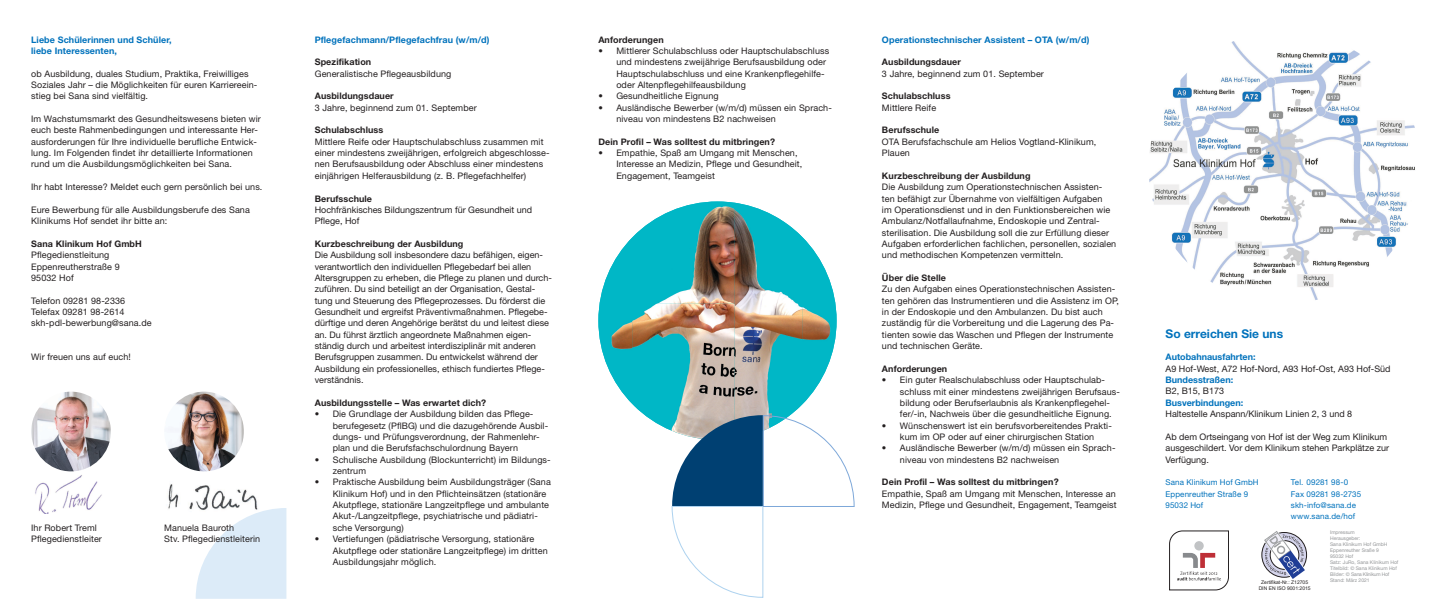
<style>
.page{position:relative;width:1435px;height:613px;background:#fff}
.page>*{position:absolute;margin:0;border:0;box-sizing:border-box;transform-origin:0 0}
.t1{font:700 12px "Helvetica Neue LT Pro";color:#0072bc}
.t2{font:9px/11.3px "Helvetica Neue LT Pro";letter-spacing:.01em;color:#231f20}
.t3{font:700 9px "Helvetica Neue LT Pro";letter-spacing:.01em;color:#231f20}
.t4{font:700 9px/11.3px "Helvetica Neue LT Pro";letter-spacing:.01em;color:#0072bc}
.t5{font:8px/11.3px "Helvetica Neue LT Pro";letter-spacing:.015em;color:#0072bc}
.t6{font:5px/6px "Helvetica Neue LT Pro";color:#949698}
.t7{font:5px/6px "Arial";color:#231f20;text-align:center}
</style>
<div class="page">
<svg style="left:1169px;top:530px;width:59px;height:59px"></svg>
<svg style="left:1261px;top:531px;width:45px;height:48px"></svg>
<img style="left:1149px;top:41px;width:266px;height:259px">
<img style="left:168px;top:484px;width:89px;height:26px">
<svg style="left:196px;top:507px;width:90px;height:91px"></svg>
<img style="left:164px;top:391px;width:80px;height:80px;border-radius:40px">
<img style="left:31px;top:391px;width:80px;height:80px;border-radius:40px">
<img style="left:35px;top:475px;width:67px;height:38px">
<img style="left:632px;top:201px;width:102px;height:205px">
<img style="left:734px;top:202px;width:68px;height:213px">
<img style="left:598px;top:237px;width:34px;height:167px">
<img style="left:802px;top:237px;width:34px;height:167px">
<img style="left:634px;top:405px;width:100px;height:26px">
<svg style="left:671px;top:415px;width:183px;height:182px"></svg>
<p class="t4" style="left:31px;top:33px;width:142px">Liebe Schülerinnen und Schüler, liebe Interessenten,</p>
<p class="t2" style="left:31px;top:67px;width:228px">ob Ausbildung, duales Studium, Praktika, Freiwilliges<br>Soziales Jahr – die Möglichkeiten für euren Karriereein&shy;stieg bei Sana sind vielfältig.</p>
<p class="t2" style="left:31px;top:113px;width:231px">Im Wachstumsmarkt des Gesundheitswesens bieten wir euch beste Rahmenbedingungen und interessante Her&shy;ausforderungen für Ihre individuelle berufliche Entwick&shy;lung. Im Folgenden findet ihr detaillierte Informationen rund um die Ausbildungsmöglichkeiten bei Sana.</p>
<p class="t2" style="left:31px;top:181px;width:233px">Ihr habt Interesse? Meldet euch gern persönlich bei uns.</p>
<p class="t2" style="left:31px;top:204px;width:220px">Eure Bewerbung für alle Ausbildungsberufe des Sana<br>Klinikums Hof sendet ihr bitte an:</p>
<p class="t3" style="left:31px;top:238px;width:112px">Sana Klinikum Hof GmbH</p>
<p class="t2" style="left:31px;top:249px;width:90px">Pflegedienstleitung<br>Eppenreutherstraße 9<br>95032 Hof</p>
<p class="t2" style="left:31px;top:294px;width:122px">Telefon 09281 98-2336<br>Telefax 09281 98-2614 skh-pdl-bewerbung@sana.de</p>
<p class="t2" style="left:31px;top:351px;width:101px">Wir freuen uns auf euch!</p>
<p class="t2" style="left:31px;top:521px;width:67px">Ihr Robert Treml</p>
<p class="t2" style="left:164px;top:521px;width:71px">Manuela Bauroth</p>
<p class="t2" style="left:31px;top:532px;width:72px">Pflegedienstleiter</p>
<p class="t2" style="left:164px;top:532px;width:97px">Stv. Pflegedienstleiterin</p>
<p class="t4" style="left:315px;top:34px;width:176px">Pflegefachmann/Pflegefachfrau (w/m/d)</p>
<p class="t3" style="left:315px;top:56px;width:58px">Spezifikation</p>
<p class="t2" style="left:315px;top:68px;width:138px">Generalistische Pflegeausbildung</p>
<p class="t3" style="left:315px;top:90px;width:81px">Ausbildungsdauer</p>
<p class="t2" style="left:315px;top:102px;width:163px">3 Jahre, beginnend zum 01. September</p>
<p class="t3" style="left:315px;top:125px;width:70px">Schulabschluss</p>
<p class="t2" style="left:315px;top:136px;width:236px">Mittlere Reife oder Hauptschulabschluss zusammen mit einer mindestens zweijährigen, erfolgreich abgeschlosse&shy;nen Berufsausbildung oder Abschluss einer mindestens einjährigen Helferausbildung (z. B. Pflegefachhelfer)</p>
<p class="t3" style="left:315px;top:193px;width:59px">Berufsschule</p>
<p class="t2" style="left:315px;top:204px;width:219px">Hochfränkisches Bildungszentrum für Gesundheit und<br>Pflege, Hof</p>
<p class="t3" style="left:315px;top:238px;width:150px">Kurzbeschreibung der Ausbildung</p>
<p class="t2" style="left:315px;top:249px;width:239px">Die Ausbildung soll insbesondere dazu befähigen, eigen&shy;verantwortlich den individuellen Pflegebedarf bei allen Altersgruppen zu erheben, die Pflege zu planen und durch&shy;zuführen. Du sind beteiligt an der Organisation, Gestal&shy;tung und Steuerung des Pflegeprozesses. Du förderst die Gesundheit und ergreifst Präventivmaßnahmen. Pflegebe&shy;dürftige und deren Angehörige berätst du und leitest diese an. Du führst ärztlich angeordnete Maßnahmen eigen&shy;ständig durch und arbeitest interdisziplinär mit anderen Berufsgruppen zusammen. Du entwickelst während der Ausbildung ein professionelles, ethisch fundiertes Pflege&shy;verständnis.</p>
<p class="t3" style="left:315px;top:397px;width:173px">Ausbildungsstelle – Was erwartet dich?</p>
<p class="t2" style="left:333px;top:408px;width:217px;text-indent:-18px">• Die Grundlage der Ausbildung bilden das Pflege&shy;berufegesetz (PflBG) und die dazugehörende Ausbil&shy;dungs- und Prüfungsverordnung, der Rahmenlehr&shy;plan und die Berufsfachschulordnung Bayern</p>
<p class="t2" style="left:333px;top:453px;width:219px;text-indent:-18px">• Schulische Ausbildung (Blockunterricht) im Bildungs&shy;zentrum</p>
<p class="t2" style="left:333px;top:476px;width:219px;text-indent:-18px">• Praktische Ausbildung beim Ausbildungsträger (Sana Klinikum Hof) und in den Pflichteinsätzen (stationäre Akutpflege, stationäre Langzeitpflege und ambulante Akut-/Langzeitpflege, psychiatrische und pädiatri&shy;sche Versorgung)</p>
<p class="t2" style="left:333px;top:532px;width:216px;text-indent:-18px">• Vertiefungen (pädiatrische Versorgung, stationäre<br>Akutpflege oder stationäre Langzeitpflege) im dritten<br>Ausbildungsjahr möglich.</p>
<p class="t3" style="left:598px;top:34px;width:67px">Anforderungen</p>
<p class="t2" style="left:616px;top:45px;width:214px;text-indent:-18px">• Mittlerer Schulabschluss oder Hauptschulabschluss und mindestens zweijährige Berufsausbildung oder Hauptschulabschluss und eine Krankenpflegehilfe&shy;oder Altenpflegehilfeausbildung</p>
<p class="t2" style="left:598px;top:90px;width:122px">• Gesundheitliche Eignung</p>
<p class="t2" style="left:616px;top:102px;width:217px;text-indent:-18px">• Ausländische Bewerber (w/m/d) müssen ein Sprach&shy;niveau von mindestens B2 nachweisen</p>
<p class="t3" style="left:598px;top:136px;width:178px">Dein Profil – Was solltest du mitbringen?</p>
<p class="t2" style="left:616px;top:147px;width:187px;text-indent:-18px">• Empathie, Spaß am Umgang mit Menschen,<br>Interesse an Medizin, Pflege und Gesundheit,<br>Engagement, Teamgeist</p>
<p class="t4" style="left:882px;top:34px;width:209px">Operationstechnischer Assistent – OTA (w/m/d)</p>
<p class="t3" style="left:882px;top:57px;width:81px">Ausbildungsdauer</p>
<p class="t2" style="left:882px;top:68px;width:163px">3 Jahre, beginnend zum 01. September</p>
<p class="t3" style="left:882px;top:91px;width:70px">Schulabschluss</p>
<p class="t2" style="left:882px;top:102px;width:56px">Mittlere Reife</p>
<p class="t3" style="left:882px;top:125px;width:59px">Berufsschule</p>
<p class="t2" style="left:882px;top:136px;width:216px">OTA Berufsfachschule am Helios Vogtland-Klinikum,<br>Plauen</p>
<p class="t3" style="left:882px;top:170px;width:150px">Kurzbeschreibung der Ausbildung</p>
<p class="t2" style="left:882px;top:181px;width:236px">Die Ausbildung zum Operationstechnischen Assisten&shy;ten befähigt zur Übernahme von vielfältigen Aufgaben<br>im Operationsdienst und in den Funktionsbereichen wie Ambulanz/Notfallaufnahme, Endoskopie und Zentral&shy;sterilisation. Die Ausbildung soll die zur Erfüllung dieser Aufgaben erforderlichen fachlichen, personellen, sozialen und methodischen Kompetenzen vermitteln.</p>
<p class="t3" style="left:882px;top:272px;width:66px">Über die Stelle</p>
<p class="t2" style="left:882px;top:283px;width:238px">Zu den Aufgaben eines Operationstechnischen Assisten&shy;ten gehören das Instrumentieren und die Assistenz im OP, in der Endoskopie und den Ambulanzen. Du bist auch zuständig für die Vorbereitung und die Lagerung des Pa&shy;tienten sowie das Waschen und Pflegen der Instrumente und technischen Geräte.</p>
<p class="t3" style="left:882px;top:363px;width:67px">Anforderungen</p>
<p class="t2" style="left:900px;top:374px;width:221px;text-indent:-18px">• Ein guter Realschulabschluss oder Hauptschulab&shy;schluss mit einer mindestens zweijährigen Berufsaus&shy;bildung oder Berufserlaubnis als Krankenpflegehel&shy;fer/-in, Nachweis über die gesundheitliche Eignung.</p>
<p class="t2" style="left:882px;top:419px;width:231px;text-align:center">• Wünschenswert ist ein berufsvorbereitendes Prakti&shy;kum im OP oder auf einer chirurgischen Station</p>
<p class="t2" style="left:900px;top:442px;width:217px;text-indent:-18px">• Ausländische Bewerber (w/m/d) müssen ein Sprach&shy;niveau von mindestens B2 nachweisen</p>
<p class="t3" style="left:882px;top:476px;width:178px">Dein Profil – Was solltest du mitbringen?</p>
<p class="t2" style="left:882px;top:487px;width:236px">Empathie, Spaß am Umgang mit Menschen, Interesse an<br>Medizin, Pflege und Gesundheit, Engagement, Teamgeist</p>
<h1 class="t1" style="left:1165px;top:326px;width:119px">So erreichen Sie uns</h1>
<p class="t4" style="left:1165px;top:351px;width:92px">Autobahnausfahrten:</p>
<p class="t2" style="left:1165px;top:362px;width:226px">A9 Hof-West, A72 Hof-Nord, A93 Hof-Ost, A93 Hof-Süd</p>
<p class="t4" style="left:1165px;top:374px;width:69px">Bundesstraßen:</p>
<p class="t2" style="left:1165px;top:385px;width:60px">B2, B15, B173</p>
<p class="t4" style="left:1165px;top:396px;width:79px">Busverbindungen:</p>
<p class="t2" style="left:1165px;top:408px;width:188px">Haltestelle Anspann/Klinikum Linien 2, 3 und 8</p>
<p class="t2" style="left:1165px;top:430px;width:225px">Ab dem Ortseingang von Hof ist der Weg zum Klinikum ausgeschildert. Vor dem Klinikum stehen Parkplätze zur<br>Verfügung.</p>
<p class="t5" style="left:1165px;top:476px;width:95px">Sana Klinikum Hof GmbH<br>Eppenreuther Straße 9<br>95032 Hof</p>
<p class="t5" style="left:1290px;top:476px;width:72px">Tel. 09281 98-0<br>Fax 09281 98-2735 skh-info@sana.de www.sana.de/hof</p>
<p class="t7" style="left:1258px;top:579px;width:53px">Zertifikat-Nr.: Z12705<br>DIN EN ISO 9001:2015</p>
<p class="t6" style="left:1329px;top:529px;width:70px">Impressum<br>Herausgeber:<br>Sana Klinikum Hof GmbH<br>Eppenreuther Sraße 9<br>95032 Hof<br>Satz: JuRo, Sana Klinikum Hof<br>Titelbild: © Sana Klinikum Hof<br>Bilder: © Sana Klinikum Hof<br>Stand: März 2021</p>
</div>
